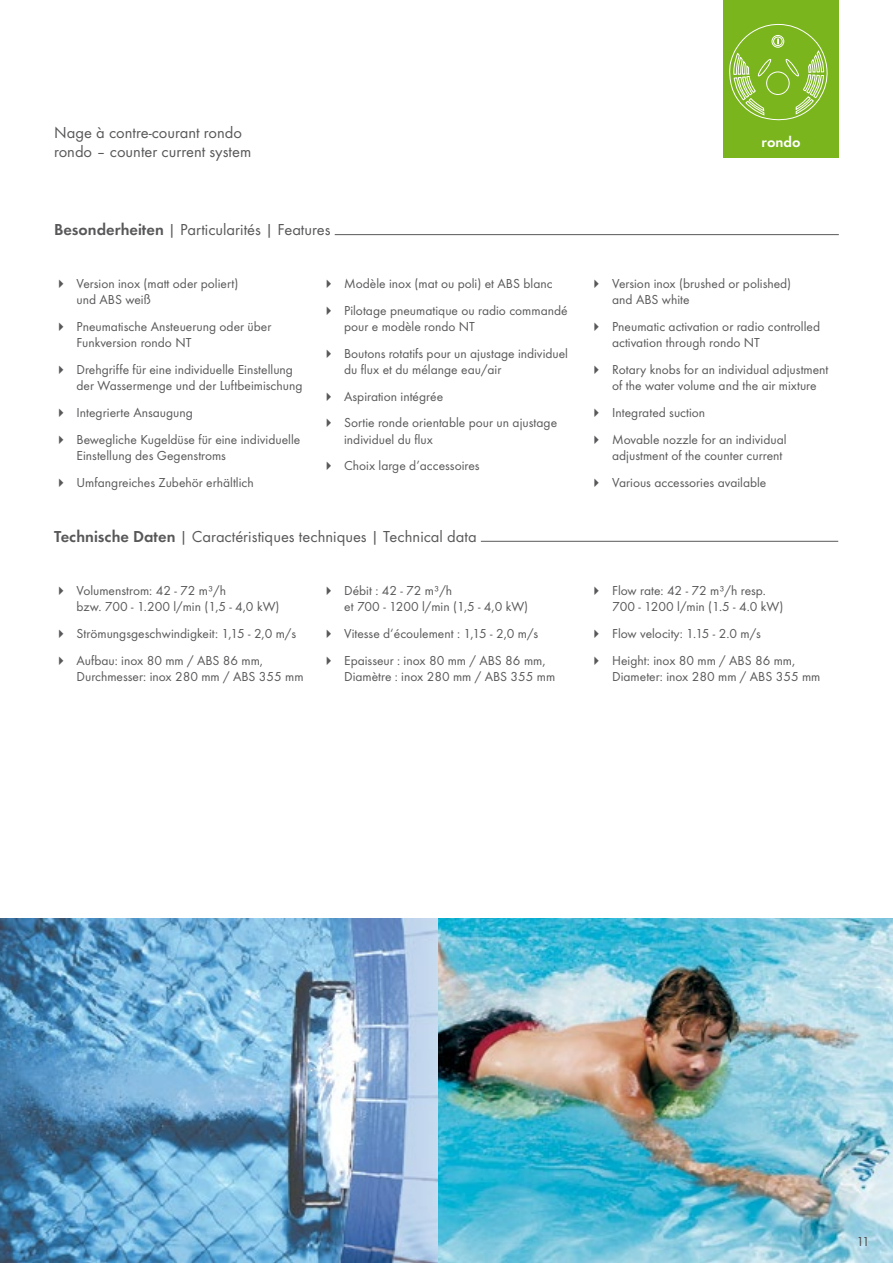
<style>
.page{position:relative;width:893px;height:1263px;background:#fff}
.page>*{position:absolute;margin:0;border:0;box-sizing:border-box;transform-origin:0 0}
.t1{font:16.5px/19.8px "Function";color:#58585a}
.t2{font:700 15px "Function";color:#fff}
.t3{font:13.5px/16.2px "Function";color:#58585a}
.t4{font:13.5px "Function";color:#4b4b4d}
.s1{font-weight:700}
</style>
<div class="page">
<img style="left:437px;top:918px;width:456px;height:345px">
<img style="left:0;top:918px;width:437px;height:345px">
<hr style="left:335px;top:234px;width:504px;height:1px;background:#58585a">
<hr style="left:481px;top:541px;width:357px;height:1px;background:#58585a">
<div style="left:723px;top:0;width:115px;height:157px;background:#7ab51d"></div>
<svg style="left:729px;top:23px;width:99px;height:98px"></svg>
<div style="left:773px;top:37px;width:9px;height:9px;border:1px solid #fff;border-radius:50%"></div>
<p class="t1" style="left:54px;top:122px;width:199px">Nage à contre-courant rondo rondo – counter current system</p>
<p class="t1" style="left:54px;top:220px;width:278px"><span class="s1">Besonderheiten</span> | Particularités | Features</p>
<p class="t3" style="left:77px;top:275px;width:163px;text-indent:-23px">✔ Version inox (matt oder poliert) und ABS weiß</p>
<p class="t3" style="left:77px;top:318px;width:196px;text-indent:-23px">✔ Pneumatische Ansteuerung oder über<br>Funkversion rondo NT</p>
<p class="t3" style="left:77px;top:361px;width:228px;text-indent:-23px">✔ Drehgriffe für eine individuelle Einstellung der Wassermenge und der Luftbeimischung</p>
<p class="t3" style="left:54px;top:404px;width:140px">✔ Integrierte Ansaugung</p>
<p class="t3" style="left:77px;top:431px;width:225px;text-indent:-23px">✔ Bewegliche Kugeldüse für eine individuelle<br>Einstellung des Gegenstroms</p>
<p class="t3" style="left:54px;top:474px;width:201px">✔ Umfangreiches Zubehör erhältlich</p>
<p class="t3" style="left:322px;top:275px;width:232px">✔ Modèle inox (mat ou poli) et ABS blanc</p>
<p class="t3" style="left:344px;top:302px;width:225px;text-indent:-23px">✔ Pilotage pneumatique ou radio commandé pour e modèle rondo NT</p>
<p class="t3" style="left:344px;top:345px;width:225px;text-indent:-23px">✔ Boutons rotatifs pour un ajustage individuel du flux et du mélange eau/air</p>
<p class="t3" style="left:322px;top:388px;width:123px">✔ Aspiration intégrée</p>
<p class="t3" style="left:344px;top:415px;width:215px;text-indent:-23px">✔ Sortie ronde orientable pour un ajustage individuel du flux</p>
<p class="t3" style="left:322px;top:458px;width:159px">✔ Choix large d’accessoires</p>
<p class="t1" style="left:54px;top:526px;width:424px"><span class="s1">Technische Daten</span> | Caractéristiques techniques | Technical data</p>
<p class="t3" style="left:77px;top:582px;width:205px;text-indent:-23px">✔ Volumenstrom: 42 - 72 m³/h<br>bzw. 700 - 1.200 l/min (1,5 - 4,0 kW)</p>
<p class="t3" style="left:54px;top:625px;width:244px">✔ Strömungsgeschwindigkeit: 1,15 - 2,0 m/s</p>
<p class="t3" style="left:77px;top:652px;width:229px;text-indent:-23px">✔ Aufbau: inox 80 mm / ABS 86 mm,<br>Durchmesser: inox 280 mm / ABS 355 mm</p>
<p class="t3" style="left:344px;top:582px;width:186px;text-indent:-23px">✔ Débit : 42 - 72 m³/h<br>et 700 - 1200 l/min (1,5 - 4,0 kW)</p>
<p class="t3" style="left:322px;top:625px;width:218px">✔ Vitesse d‘écoulement : 1,15 - 2,0 m/s</p>
<p class="t3" style="left:344px;top:652px;width:213px;text-indent:-23px">✔ Epaisseur : inox 80 mm / ABS 86 mm,<br>Diamètre : inox 280 mm / ABS 355 mm</p>
<p class="t2" style="left:762px;top:133px;width:40px">rondo</p>
<p class="t3" style="left:612px;top:275px;width:181px;text-indent:-23px">✔ Version inox (brushed or polished) and ABS white</p>
<p class="t3" style="left:612px;top:318px;width:209px;text-indent:-23px">✔ Pneumatic activation or radio controlled activation through rondo NT</p>
<p class="t3" style="left:612px;top:361px;width:218px;text-indent:-23px">✔ Rotary knobs for an individual adjustment of the water volume and the air mixture</p>
<p class="t3" style="left:590px;top:404px;width:117px">✔ Integrated suction</p>
<p class="t3" style="left:612px;top:431px;width:176px;text-indent:-23px">✔ Movable nozzle for an individual adjustment of the counter current</p>
<p class="t3" style="left:590px;top:474px;width:178px">✔ Various accessories available</p>
<p class="t3" style="left:612px;top:582px;width:173px;text-indent:-23px">✔ Flow rate: 42 - 72 m³/h resp.<br>700 - 1200 l/min (1.5 - 4.0 kW)</p>
<p class="t3" style="left:590px;top:625px;width:173px">✔ Flow velocity: 1.15 - 2.0 m/s</p>
<p class="t3" style="left:612px;top:652px;width:210px;text-indent:-23px">✔ Height: inox 80 mm / ABS 86 mm,<br>Diameter: inox 280 mm / ABS 355 mm</p>
<p class="t4" style="left:856px;top:1234px;width:15px">11</p>
</div>
